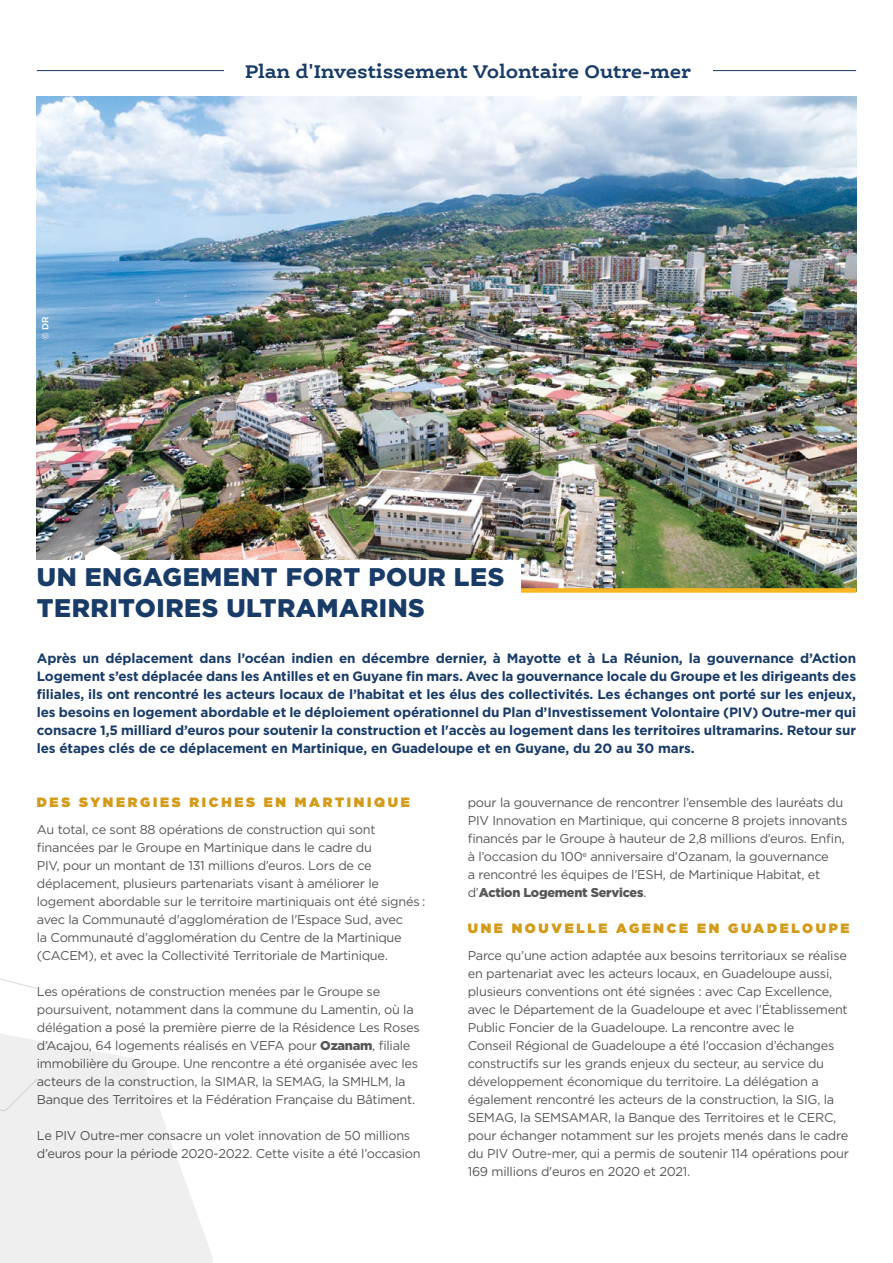
<style>
.page{position:relative;width:893px;height:1263px;background:#fff}
.page>*{position:absolute;margin:0;border:0;box-sizing:border-box;transform-origin:0 0}
.t1{font:900 25.5px/30.6px "Gotham";letter-spacing:.02em;color:#183b68}
.t2{font:700 19.5px "Ernestine Pro";letter-spacing:-.01em;color:#183b68}
.t3{font:700 13.5px/18px "Gotham";letter-spacing:-.01em;color:#183b68;text-align:justify}
.t4{font:900 13.5px "Gotham";letter-spacing:.2em;color:#d39b1a}
.t5{font:12.75px/18px "Gotham";letter-spacing:-.02em;color:#575756}
.t6{font:500 9px "Gotham";color:#fff}
.s1{font-weight:900}
</style>
<div class="page">
<img style="left:37px;top:97px;width:819px;height:491px">
<svg style="left:85px;top:545px;width:36px;height:15px"></svg>
<svg style="left:0;top:978px;width:37px;height:11px"></svg>
<div style="left:457px;top:588px;width:399px;height:5px;background:#fab522"></div>
<hr style="left:37px;top:70px;width:819px;height:1px;background:#183b68">
<div style="left:27px;top:560px;width:494px;height:37px;background:#fff"></div>
<svg style="left:0;top:1034px;width:212px;height:229px;fill:#f0efef"></svg>
<div style="left:224px;top:54px;width:488px;height:32px;background:#fff"></div>
<p class="t6" style="left:40px;top:340px;width:25px;rotate:-90deg">© DR</p>
<h2 class="t2" style="left:245px;top:59px;width:447px">Plan d'Investissement Volontaire Outre-mer</h2>
<h1 class="t1" style="left:37px;top:561px;width:469px">UN ENGAGEMENT FORT POUR LES<br>TERRITOIRES ULTRAMARINS</h1>
<p class="t3" style="left:37px;top:649px;width:821px">Après un déplacement dans l’océan indien en décembre dernier, à Mayotte et à La Réunion, la gouvernance d’Action Logement s’est déplacée dans les Antilles et en Guyane fin mars. Avec la gouvernance locale du Groupe et les dirigeants des filiales, ils ont rencontré les acteurs locaux de l’habitat et les élus des collectivités. Les échanges ont porté sur les enjeux, les besoins en logement abordable et le déploiement opérationnel du Plan d’Investissement Volontaire (PIV) Outre-mer qui consacre 1,5 milliard d’euros pour soutenir la construction et l'accès au logement dans les territoires ultramarins. Retour sur les étapes clés de ce déplacement en Martinique, en Guadeloupe et en Guyane, du 20 au 30 mars.</p>
<p class="t4" style="left:37px;top:794px;width:374px">DES SYNERGIES RICHES EN MARTINIQUE</p>
<p class="t5" style="left:37px;top:820px;width:390px">Au total, ce sont 88 opérations de construction qui sont financées par le Groupe en Martinique dans le cadre du<br>PIV, pour un montant de 131 millions d’euros. Lors de ce déplacement, plusieurs partenariats visant à améliorer le logement abordable sur le territoire martiniquais ont été signés : avec la Communauté d'agglomération de l'Espace Sud, avec<br>la Communauté d’agglomération du Centre de la Martinique (CACEM), et avec la Collectivité Territoriale de Martinique.</p>
<p class="t5" style="left:37px;top:982px;width:384px">Les opérations de construction menées par le Groupe se poursuivent, notamment dans la commune du Lamentin, où la délégation a posé la première pierre de la Résidence Les Roses d’Acajou, 64 logements réalisés en VEFA pour <span class="s1">Ozanam</span>, filiale immobilière du Groupe. Une rencontre a été organisée avec les acteurs de la construction, la SIMAR, la SEMAG, la SMHLM, la Banque des Territoires et la Fédération Française du Bâtiment.</p>
<p class="t5" style="left:37px;top:1126px;width:385px">Le PIV Outre-mer consacre un volet innovation de 50 millions d’euros pour la période 2020-2022. Cette visite a été l’occasion</p>
<p class="t5" style="left:468px;top:793px;width:381px">pour la gouvernance de rencontrer l’ensemble des lauréats du PIV Innovation en Martinique, qui concerne 8 projets innovants financés par le Groupe à hauteur de 2,8 millions d’euros. Enfin, à l’occasion du 100<sup>e</sup> anniversaire d’Ozanam, la gouvernance<br>a rencontré les équipes de l’ESH, de Martinique Habitat, et d’<span class="s1">Action Logement Services</span>.</p>
<p class="t4" style="left:468px;top:920px;width:383px">UNE NOUVELLE AGENCE EN GUADELOUPE</p>
<p class="t5" style="left:468px;top:946px;width:383px">Parce qu’une action adaptée aux besoins territoriaux se réalise en partenariat avec les acteurs locaux, en Guadeloupe aussi, plusieurs conventions ont été signées : avec Cap Excellence, avec le Département de la Guadeloupe et avec l’Établissement Public Foncier de la Guadeloupe. La rencontre avec le<br>Conseil Régional de Guadeloupe a été l’occasion d’échanges constructifs sur les grands enjeux du secteur, au service du développement économique du territoire. La délégation a également rencontré les acteurs de la construction, la SIG, la SEMAG, la SEMSAMAR, la Banque des Territoires et le CERC, pour échanger notamment sur les projets menés dans le cadre du PIV Outre-mer, qui a permis de soutenir 114 opérations pour 169 millions d'euros en 2020 et 2021.</p>
</div>
